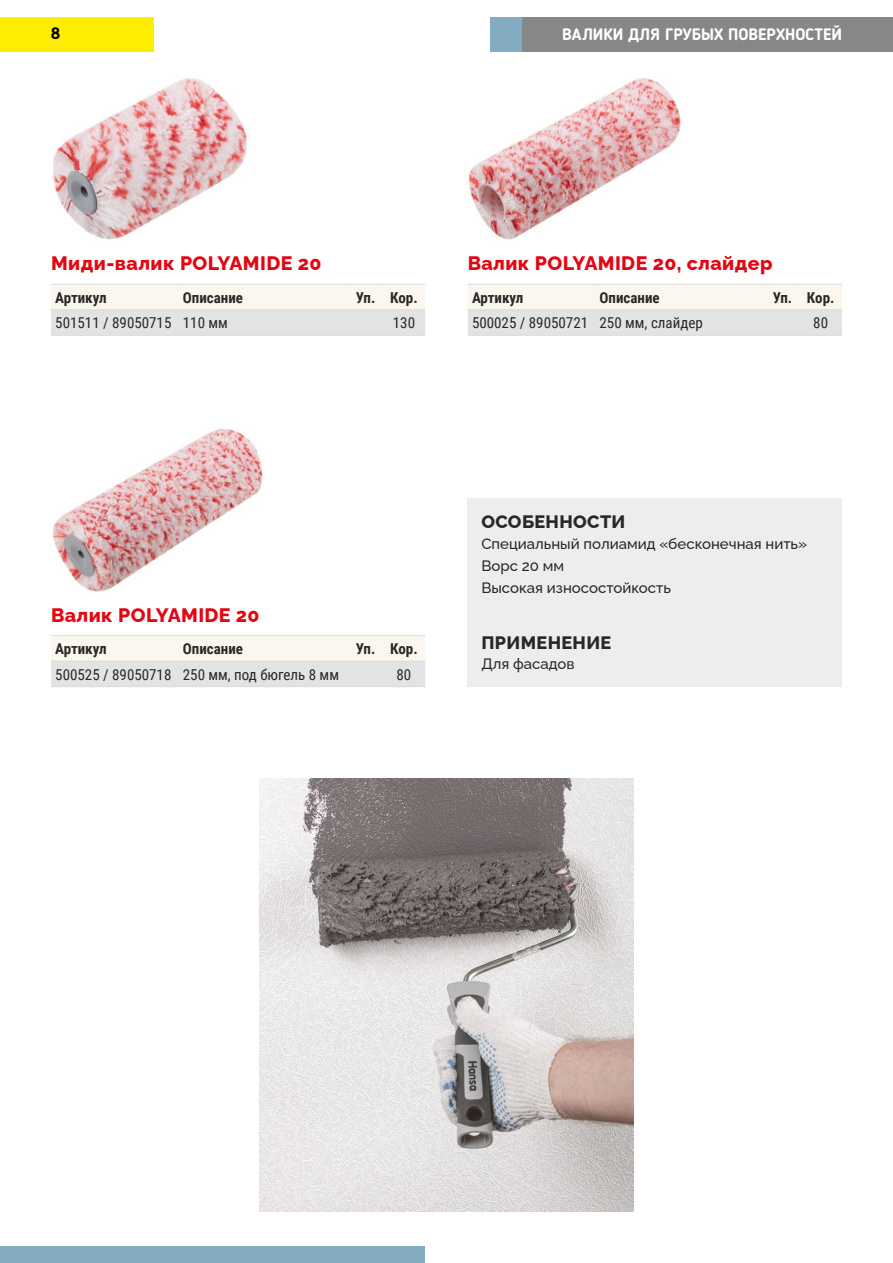
<style>
.page{position:relative;width:893px;height:1263px;background:#fff}
.page>*{position:absolute;margin:0;border:0;box-sizing:border-box;transform-origin:0 0}
.t1{font:800 19.5px "Raleway";letter-spacing:.02em;color:#e30613}
.t2{font:800 18px "Raleway";letter-spacing:.02em;color:#282827}
.t3{font:700 16.5px "Blogger Sans";color:#fff}
.t4{font:700 16.5px "Blogger Sans";color:#000}
.t5{font:15px "Roboto Condensed";color:#282827}
.t6{font:500 15px/22.2px "Raleway";color:#282827}
.t7{font:700 15px "Roboto Condensed";color:#282827}
</style>
<div class="page">
<div style="left:490px;top:17px;width:32px;height:34px;background:#83abc1"></div>
<div style="left:522px;top:17px;width:371px;height:34px;background:#878787"></div>
<div style="left:0;top:1246px;width:424px;height:17px;background:#83abc1"></div>
<div style="left:468px;top:498px;width:374px;height:188px;background:#ededed"></div>
<div style="left:0;top:17px;width:153px;height:34px;background:#ffed00"></div>
<img style="left:53px;top:78px;width:194px;height:162px">
<img style="left:468px;top:78px;width:213px;height:162px">
<img style="left:52px;top:429px;width:211px;height:163px">
<img style="left:259px;top:778px;width:375px;height:434px">
<svg style="left:51px;top:285px;width:374px;height:50px;background:#eeece8"></svg>
<hr style="left:51px;top:284px;width:128px;height:1px;background:#dadada">
<hr style="left:179px;top:284px;width:170px;height:1px;background:#dadada">
<hr style="left:349px;top:284px;width:34px;height:1px;background:#dadada">
<hr style="left:383px;top:284px;width:42px;height:1px;background:#dadada">
<hr style="left:51px;top:310px;width:128px;height:1px;background:#dadada">
<hr style="left:179px;top:310px;width:170px;height:1px;background:#dadada">
<hr style="left:349px;top:310px;width:34px;height:1px;background:#dadada">
<hr style="left:383px;top:310px;width:42px;height:1px;background:#dadada">
<hr style="left:51px;top:335px;width:128px;height:1px;background:#dadada">
<hr style="left:179px;top:335px;width:170px;height:1px;background:#dadada">
<hr style="left:349px;top:335px;width:34px;height:1px;background:#dadada">
<hr style="left:383px;top:335px;width:42px;height:1px;background:#dadada">
<svg style="left:468px;top:285px;width:374px;height:50px;background:#eeece8"></svg>
<hr style="left:468px;top:284px;width:127px;height:1px;background:#dadada">
<hr style="left:595px;top:284px;width:170px;height:1px;background:#dadada">
<hr style="left:765px;top:284px;width:34px;height:1px;background:#dadada">
<hr style="left:799px;top:284px;width:43px;height:1px;background:#dadada">
<hr style="left:468px;top:310px;width:127px;height:1px;background:#dadada">
<hr style="left:595px;top:310px;width:170px;height:1px;background:#dadada">
<hr style="left:765px;top:310px;width:34px;height:1px;background:#dadada">
<hr style="left:799px;top:310px;width:43px;height:1px;background:#dadada">
<hr style="left:468px;top:335px;width:127px;height:1px;background:#dadada">
<hr style="left:595px;top:335px;width:170px;height:1px;background:#dadada">
<hr style="left:765px;top:335px;width:34px;height:1px;background:#dadada">
<hr style="left:799px;top:335px;width:43px;height:1px;background:#dadada">
<svg style="left:51px;top:636px;width:374px;height:50px;background:#eeece8"></svg>
<hr style="left:51px;top:635px;width:128px;height:1px;background:#dadada">
<hr style="left:179px;top:635px;width:170px;height:1px;background:#dadada">
<hr style="left:349px;top:635px;width:34px;height:1px;background:#dadada">
<hr style="left:383px;top:635px;width:42px;height:1px;background:#dadada">
<hr style="left:51px;top:661px;width:128px;height:1px;background:#dadada">
<hr style="left:179px;top:661px;width:170px;height:1px;background:#dadada">
<hr style="left:349px;top:661px;width:34px;height:1px;background:#dadada">
<hr style="left:383px;top:661px;width:42px;height:1px;background:#dadada">
<hr style="left:51px;top:686px;width:128px;height:1px;background:#dadada">
<hr style="left:179px;top:686px;width:170px;height:1px;background:#dadada">
<hr style="left:349px;top:686px;width:34px;height:1px;background:#dadada">
<hr style="left:383px;top:686px;width:42px;height:1px;background:#dadada">
<p class="t4" style="left:51px;top:23px;width:10px">8</p>
<p class="t3" style="left:562px;top:25px;width:281px">ВАЛИКИ ДЛЯ ГРУБЫХ ПОВЕРХНОСТЕЙ</p>
<h1 class="t1" style="left:51px;top:248px;width:272px">Миди-валик POLYAMIDE 20</h1>
<p class="t7" style="left:55px;top:287px;width:53px">Артикул</p>
<p class="t7" style="left:183px;top:287px;width:62px">Описание</p>
<p class="t7" style="left:356px;top:287px;width:63px">Уп. Кор.</p>
<p class="t5" style="left:55px;top:312px;width:174px">501511 / 89050715 110 мм</p>
<p class="t5" style="left:393px;top:312px;width:24px">130</p>
<h1 class="t1" style="left:468px;top:248px;width:306px">Валик POLYAMIDE 20, слайдер</h1>
<p class="t7" style="left:472px;top:287px;width:53px">Артикул</p>
<p class="t7" style="left:600px;top:287px;width:62px">Описание</p>
<p class="t7" style="left:773px;top:287px;width:63px">Уп. Кор.</p>
<p class="t5" style="left:472px;top:312px;width:232px">500025 / 89050721 250 мм, слайдер</p>
<p class="t5" style="left:813px;top:312px;width:16px">80</p>
<h1 class="t1" style="left:51px;top:600px;width:210px">Валик POLYAMIDE 20</h1>
<p class="t7" style="left:55px;top:638px;width:53px">Артикул</p>
<p class="t7" style="left:183px;top:638px;width:62px">Описание</p>
<p class="t7" style="left:356px;top:638px;width:63px">Уп. Кор.</p>
<p class="t5" style="left:55px;top:664px;width:285px">500525 / 89050718 250 мм, под бюгель 8 мм</p>
<p class="t5" style="left:397px;top:664px;width:16px">80</p>
<p class="t2" style="left:481px;top:508px;width:146px">ОСОБЕННОСТИ</p>
<p class="t6" style="left:481px;top:531px;width:327px">Специальный полиамид «бесконечная нить»<br>Ворс 20 мм<br>Высокая износостойкость</p>
<p class="t2" style="left:481px;top:628px;width:132px">ПРИМЕНЕНИЕ</p>
<p class="t6" style="left:481px;top:651px;width:95px">Для фасадов</p>
</div>
